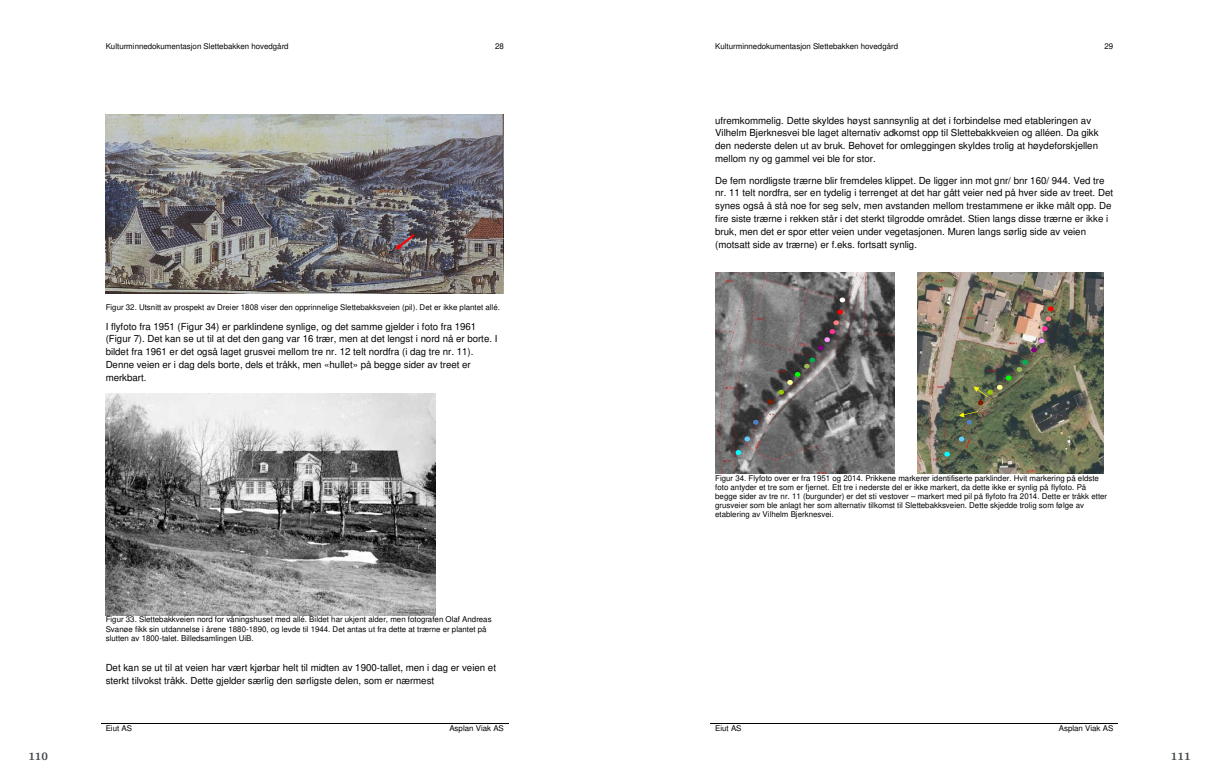
<style>
.page{position:relative;width:1219px;height:782px;background:#fff}
.page>*{position:absolute;margin:0;border:0;box-sizing:border-box;transform-origin:0 0}
.t1{font:700 12px "Arya";color:#414749}
.t2{font:9.7px/12.8px "Arial";color:#000}
.t3{font:italic 7.9px/9.1px "Arial";letter-spacing:.005em;color:#000}
.t4{font:7.9px "Arial";letter-spacing:.005em;color:#000}
</style>
<div class="page">
<hr style="left:101px;top:723px;width:341px;height:1px;background:#000">
<hr style="left:442px;top:723px;width:66px;height:1px;background:#000">
<img style="left:106px;top:115px;width:398px;height:178px">
<img style="left:106px;top:393px;width:330px;height:222px">
<svg style="left:395px;top:234px;width:20px;height:15px"></svg>
<hr style="left:710px;top:723px;width:341px;height:1px;background:#000">
<hr style="left:1052px;top:723px;width:66px;height:1px;background:#000">
<img style="left:715px;top:273px;width:179px;height:200px">
<img style="left:917px;top:273px;width:186px;height:200px">
<svg style="left:837px;top:309px;width:6px;height:5px"></svg>
<svg style="left:1042px;top:306px;width:11px;height:25px"></svg>
<svg style="left:818px;top:320px;width:21px;height:30px"></svg>
<svg style="left:1031px;top:338px;width:13px;height:14px"></svg>
<svg style="left:1017px;top:359px;width:11px;height:13px"></svg>
<svg style="left:767px;top:357px;width:48px;height:47px;background:#64655e"></svg>
<svg style="left:753px;top:419px;width:6px;height:5px"></svg>
<svg style="left:744px;top:436px;width:6px;height:5px"></svg>
<svg style="left:959px;top:436px;width:5px;height:5px"></svg>
<svg style="left:736px;top:450px;width:5px;height:5px"></svg>
<svg style="left:944px;top:451px;width:6px;height:5px"></svg>
<svg style="left:974px;top:375px;width:37px;height:30px"></svg>
<svg style="left:959px;top:411px;width:19px;height:13px"></svg>
<svg style="left:840px;top:297px;width:5px;height:5px"></svg>
<p class="t4" style="left:106px;top:41px;width:184px">Kulturminnedokumentasjon Slettebakken hovedgård</p>
<p class="t4" style="left:495px;top:41px;width:10px">28</p>
<p class="t3" style="left:106px;top:302px;width:396px">Figur 32. Utsnitt av prospekt av Dreier 1808 viser den opprinnelige Slettebakksveien (pil). Det er ikke plantet allé.</p>
<p class="t2" style="left:106px;top:319px;width:393px">I flyfoto fra 1951 (Figur 34) er parklindene synlige, og det samme gjelder i foto fra 1961 (Figur 7). Det kan se ut til at det den gang var 16 trær, men at det lengst i nord nå er borte. I bildet fra 1961 er det også laget grusvei mellom tre nr. 12 telt nordfra (i dag tre nr. 11).<br>Denne veien er i dag dels borte, dels et tråkk, men «hullet» på begge sider av treet er merkbart.</p>
<p class="t1" style="left:28px;top:749px;width:21px">110</p>
<p class="t3" style="left:106px;top:614px;width:387px">Figur 33. Slettebakkveien nord for våningshuset med allé. Bildet har ukjent alder, men fotografen Olaf Andreas<br>Svanøe fikk sin utdannelse i årene 1880-1890, og levde til 1944. Det antas ut fra dette at trærne er plantet på slutten av 1800-talet. Billedsamlingen UiB.</p>
<p class="t2" style="left:106px;top:661px;width:392px">Det kan se ut til at veien har vært kjørbar helt til midten av 1900-tallet, men i dag er veien et sterkt tilvokst tråkk. Dette gjelder særlig den sørligste delen, som er nærmest</p>
<p class="t4" style="left:106px;top:723px;width:28px">Eiut AS</p>
<p class="t4" style="left:449px;top:723px;width:56px">Asplan Viak AS</p>
<p class="t4" style="left:715px;top:41px;width:184px">Kulturminnedokumentasjon Slettebakken hovedgård</p>
<p class="t4" style="left:1104px;top:41px;width:10px">29</p>
<p class="t2" style="left:715px;top:114px;width:385px">ufremkommelig. Dette skyldes høyst sannsynlig at det i forbindelse med etableringen av Vilhelm Bjerknesvei ble laget alternativ adkomst opp til Slettebakkveien og alléen. Da gikk den nederste delen ut av bruk. Behovet for omleggingen skyldes trolig at høydeforskjellen mellom ny og gammel vei ble for stor.</p>
<p class="t2" style="left:715px;top:173px;width:399px">De fem nordligste trærne blir fremdeles klippet. De ligger inn mot gnr/ bnr 160/ 944. Ved tre nr. 11 telt nordfra, ser en tydelig i terrenget at det har gått veier ned på hver side av treet. Det synes også å stå noe for seg selv, men avstanden mellom trestammene er ikke målt opp. De fire siste trærne i rekken står i det sterkt tilgrodde området. Stien langs disse trærne er ikke i bruk, men det er spor etter veien under vegetasjonen. Muren langs sørlig side av veien (motsatt side av trærne) er f.eks. fortsatt synlig.</p>
<p class="t3" style="left:715px;top:473px;width:393px">Figur 34. Flyfoto over er fra 1951 og 2014. Prikkene markerer identifiserte parklinder. Hvit markering på eldste foto antyder et tre som er fjernet. Ett tre i nederste del er ikke markert, da dette ikke er synlig på flyfoto. På begge sider av tre nr. 11 (burgunder) er det sti vestover – markert med pil på flyfoto fra 2014. Dette er tråkk etter grusveier som ble anlagt her som alternativ tilkomst til Slettebakksveien. Dette skjedde trolig som følge av etablering av Vilhelm Bjerknesvei.</p>
<p class="t4" style="left:715px;top:723px;width:28px">Eiut AS</p>
<p class="t4" style="left:1059px;top:723px;width:56px">Asplan Viak AS</p>
<p class="t1" style="left:1171px;top:749px;width:21px">111</p>
</div>
